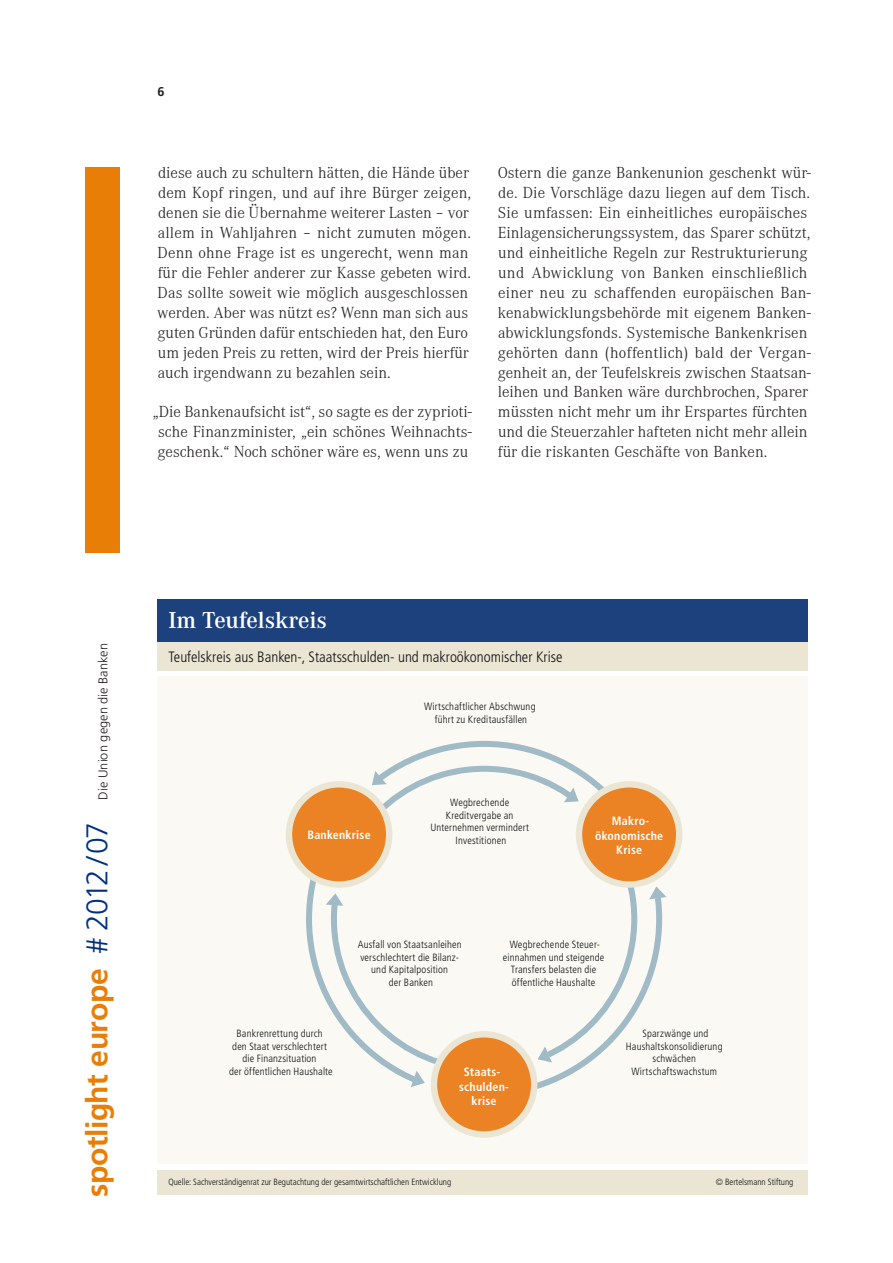
<style>
.page{position:relative;width:893px;height:1263px;background:#fff}
.page>*{position:absolute;margin:0;border:0;box-sizing:border-box;transform-origin:0 0}
.t1{font:700 30px "Frutiger LT Std";letter-spacing:-.015em;color:#e87e06}
.t2{font:600 24px "Corporate A";letter-spacing:-.005em;color:#fff}
.Fliesstext_DE{font:300 16.5px/20px "Corporate A";color:#231f20}
.t3{font:300 condensed 15px "Frutiger LT Std";color:#0f1313}
.t4{font:300 12.75px "Frutiger LT Std";letter-spacing:.005em;color:#231f20}
.t5{font:700 12.75px "Frutiger LT Std";color:#231f20}
.t6{font:700 condensed 12px/14.4px "Frutiger LT Std";letter-spacing:.02em;color:#fff;text-align:center}
.t7{font:300 condensed 10.5px/12.6px "Frutiger LT Std";letter-spacing:.015em;color:#0f1313;text-align:center}
.t8{font:300 condensed 9px "Frutiger LT Std";color:#0f1313}
.s1{font-weight:300;color:#013082}
</style>
<div class="page">
<div style="left:85px;top:167px;width:34px;height:386px;background:#e87e06"></div>
<div style="left:157px;top:676px;width:651px;height:488px;background:#faf9f3"></div>
<svg style="left:306px;top:741px;width:356px;height:354px"></svg>
<svg style="left:331px;top:766px;width:306px;height:306px"></svg>
<div style="left:325px;top:873px;width:20px;height:31px;background:#faf9f3"></div>
<svg style="left:326px;top:893px;width:17px;height:13px"></svg>
<svg style="left:411px;top:1069px;width:22px;height:29px"></svg>
<svg style="left:521px;top:1046px;width:32px;height:33px"></svg>
<svg style="left:643px;top:870px;width:26px;height:30px"></svg>
<svg style="left:564px;top:787px;width:37px;height:33px"></svg>
<svg style="left:350px;top:771px;width:37px;height:36px"></svg>
<div style="left:286px;top:781px;width:106px;height:107px;background:#ebe6d4;border-radius:50%"></div>
<div style="left:576px;top:781px;width:106px;height:107px;background:#ebe6d4;border-radius:50%"></div>
<div style="left:431px;top:1031px;width:106px;height:107px;background:#ebe6d4;border-radius:50%"></div>
<div style="left:157px;top:642px;width:651px;height:28px;background:#ebe6d4"></div>
<div style="left:157px;top:599px;width:651px;height:43px;background:#1c417d"></div>
<div style="left:157px;top:1170px;width:651px;height:25px;background:#ebe6d4"></div>
<div style="left:292px;top:787px;width:94px;height:94px;background:#eb8224;border-radius:50%"></div>
<div style="left:582px;top:787px;width:94px;height:94px;background:#eb8224;border-radius:50%"></div>
<div style="left:437px;top:1037px;width:94px;height:94px;background:#eb8224;border-radius:50%"></div>
<p class="t5" style="left:157px;top:84px;width:9px">6</p>
<p class="Fliesstext_DE" style="left:157px;top:163px;width:315px">diese auch zu schultern hätten, die Hände über dem Kopf ringen, und auf ihre Bürger zeigen, denen sie die Übernahme weiterer Lasten – vor allem in Wahljahren – nicht zumuten mögen.<br>Denn ohne Frage ist es ungerecht, wenn man für die Fehler anderer zur Kasse gebeten wird.<br>Das sollte soweit wie möglich ausgeschlossen werden. Aber was nützt es? Wenn man sich aus guten Gründen dafür entschieden hat, den Euro um jeden Preis zu retten, wird der Preis hierfür auch irgendwann zu bezahlen sein.</p>
<p class="Fliesstext_DE" style="left:153px;top:402px;width:321px;text-align:center">„Die Bankenaufsicht ist“, so sagte es der zyprioti&shy;sche Finanzminister, „ein schönes Weihnachts&shy;geschenk.“ Noch schöner wäre es, wenn uns zu</p>
<p class="Fliesstext_DE" style="left:498px;top:163px;width:315px">Ostern die ganze Bankenunion geschenkt wür&shy;de. Die Vorschläge dazu liegen auf dem Tisch.<br>Sie umfassen: Ein einheitliches europäisches Einlagensicherungssystem, das Sparer schützt, und einheitliche Regeln zur Restrukturierung und Abwicklung von Banken einschließlich einer neu zu schaffenden europäischen Ban&shy;kenabwicklungsbehörde mit eigenem Banken&shy;abwicklungsfonds. Systemische Bankenkrisen gehörten dann (hoffentlich) bald der Vergan&shy;genheit an, der Teufelskreis zwischen Staatsan&shy;leihen und Banken wäre durchbrochen, Sparer müssten nicht mehr um ihr Erspartes fürchten und die Steuerzahler hafteten nicht mehr allein für die riskanten Geschäfte von Banken.</p>
<p class="t4" style="left:96px;top:800px;width:158px;rotate:-90deg">Die Union gegen die Banken</p>
<h1 class="t1" style="left:79px;top:1197px;width:376px;rotate:-90deg">spotlight europe <span class="s1"># 2012/07</span></h1>
<p class="t2" style="left:168px;top:607px;width:160px">Im Teufelskreis</p>
<p class="t3" style="left:168px;top:648px;width:396px">Teufelskreis aus Banken-, Staatsschulden- und makroökonomischer Krise</p>
<p class="t6" style="left:307px;top:827px;width:65px">Bankenkrise</p>
<p class="t7" style="left:424px;top:700px;width:113px">Wirtschaftlicher Abschwung führt zu Kreditausfällen</p>
<p class="t7" style="left:430px;top:796px;width:100px">Wegbrechende<br>Kreditvergabe an<br>Unternehmen vermindert<br>Investitionen</p>
<p class="t6" style="left:595px;top:814px;width:70px">Makro&shy;ökonomische<br>Krise</p>
<p class="t7" style="left:229px;top:1027px;width:105px">Bankrenrettung durch<br>den Staat verschlechtert die Finanzsituation<br>der öffentlichen Haushalte</p>
<p class="t7" style="left:358px;top:938px;width:105px">Ausfall von Staatsanleihen verschlechtert die Bilanz&shy;und Kapitalposition<br>der Banken</p>
<p class="t7" style="left:503px;top:938px;width:103px">Wegbrechende Steuer&shy;einnahmen und steigende<br>Transfers belasten die öffentliche Haushalte</p>
<p class="t6" style="left:459px;top:1065px;width:51px">Staats&shy;schulden&shy;krise</p>
<p class="t7" style="left:626px;top:1027px;width:98px">Sparzwänge und<br>Haushaltskonsolidierung schwächen<br>Wirtschaftswachstum</p>
<p class="t8" style="left:168px;top:1177px;width:284px">Quelle: Sachverständigenrat zur Begutachtung der gesamtwirtschaftlichen Entwicklung</p>
<p class="t8" style="left:716px;top:1177px;width:79px">© Bertelsmann Stiftung</p>
</div>
